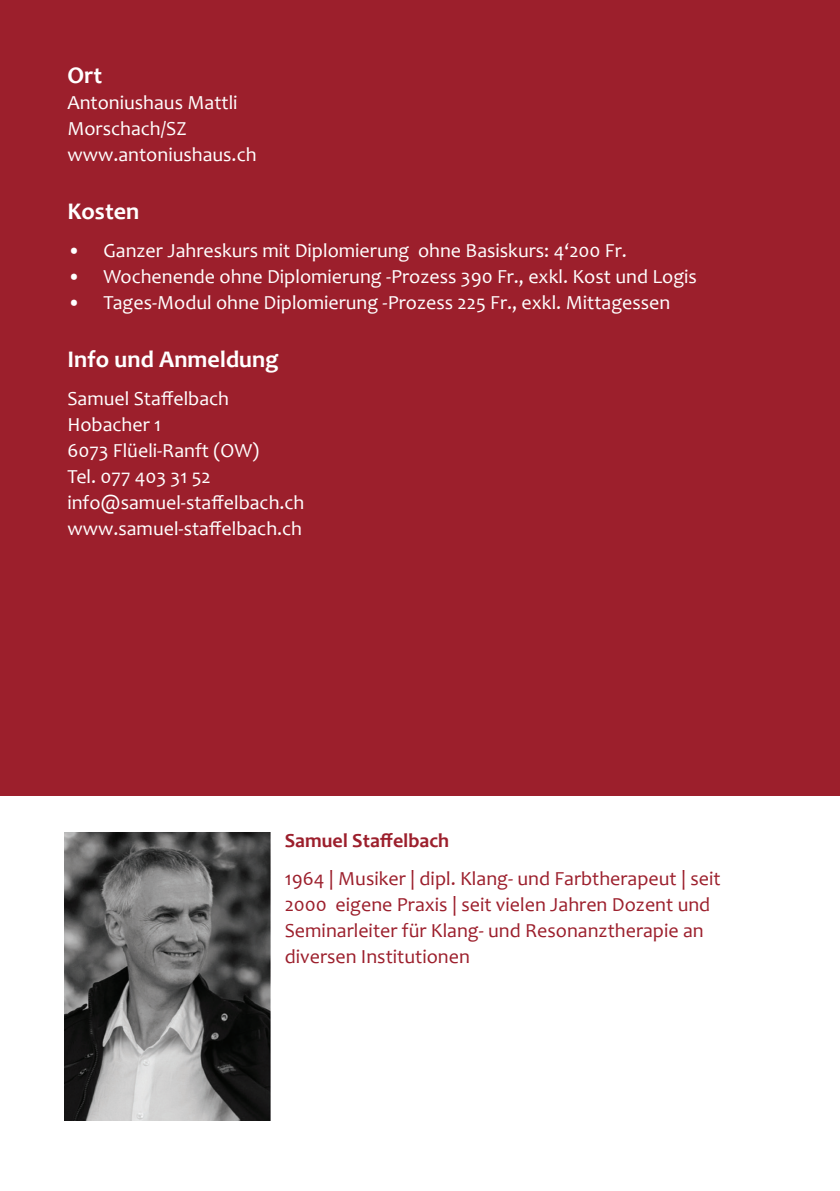
<style>
.page{position:relative;width:840px;height:1191px;background:#fff}
.page>*{position:absolute;margin:0;border:0;box-sizing:border-box;transform-origin:0 0}
.t1{font:700 24px "Candara";color:#fff}
.t2{font:20px/26px "Candara";color:#fff}
.t3{font:20px/26px "Candara";color:#9c1f2c}
.t4{font:700 20px "Candara";color:#9c1f2c}
</style>
<div class="page">
<div style="left:0;top:0;width:839px;height:795px;background:#9c1f2c"></div>
<img style="left:65px;top:833px;width:205px;height:287px">
<p class="t1" style="left:67px;top:60px;width:36px">Ort</p>
<p class="t2" style="left:67px;top:89px;width:190px">Antoniushaus Mattli<br>Morschach/SZ www.antoniushaus.ch</p>
<p class="t1" style="left:67px;top:196px;width:73px">Kosten</p>
<p class="t2" style="left:67px;top:237px;width:560px">• Ganzer Jahreskurs mit Diplomierung ohne Basiskurs: 4‘200 Fr.</p>
<p class="t2" style="left:67px;top:263px;width:630px">• Wochenende ohne Diplomierung -Prozess 390 Fr., exkl. Kost und Logis</p>
<p class="t2" style="left:67px;top:289px;width:604px">• Tages-Modul ohne Diplomierung -Prozess 225 Fr., exkl. Mittagessen</p>
<p class="t1" style="left:67px;top:344px;width:213px">Info und Anmeldung</p>
<p class="t2" style="left:67px;top:385px;width:238px">Samuel Staffelbach<br>Hobacher 1<br>6073 Flüeli-Ranft (OW)<br>Tel. 077 403 31 52 info@samuel-staffelbach.ch www.samuel-staffelbach.ch</p>
<p class="t4" style="left:284px;top:828px;width:166px">Samuel Staffelbach</p>
<p class="t3" style="left:284px;top:865px;width:437px">1964 | Musiker | dipl. Klang- und Farbtherapeut | seit 2000 eigene Praxis | seit vielen Jahren Dozent und Seminarleiter für Klang- und Resonanztherapie an diversen Institutionen</p>
</div>
